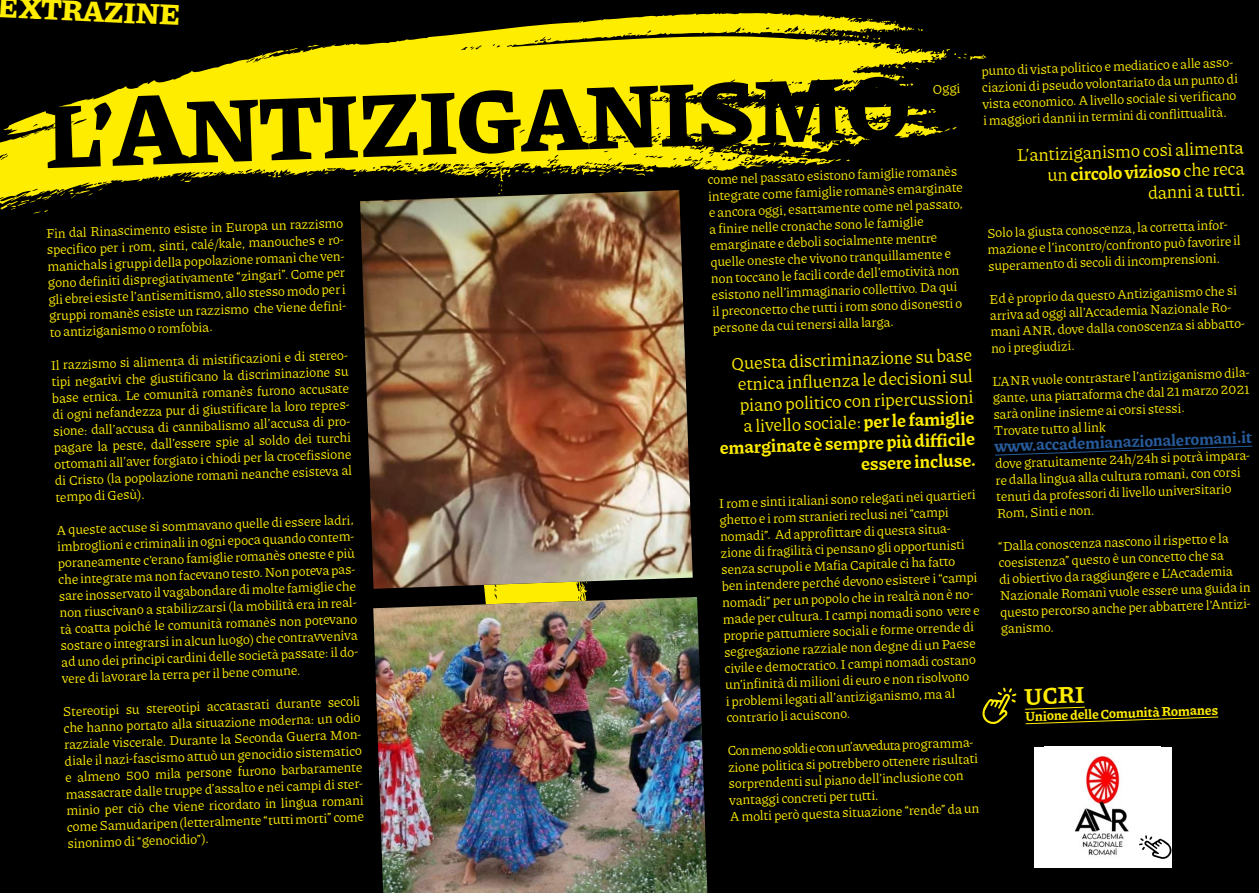
<style>
.page{position:relative;width:1259px;height:893px;background:#000}
.page>*{position:absolute;margin:0;border:0;box-sizing:border-box;transform-origin:0 0}
.t1{font:800 30px "Piazzolla 28 pt";color:#ffed00}
.t2{font:700 24px "Piazzolla 28 pt";color:#ffed00}
.t3{font:18px/21px "Piazzolla 28 pt";color:#ffed00;text-align:right}
.t4{font:700 16.5px "Piazzolla 28 pt";color:#275b9b}
.t5{font:13.5px/16.5px "Piazzolla 28 pt";color:#ffed00}
.t6{font:700 13.5px "Piazzolla 28 pt";color:#ffed00}
.s1{font-weight:700}
</style>
<div class="page">
<svg style="left:946px;top:49px;width:40px;height:11px"></svg>
<svg style="left:0;top:12px;width:946px;height:202px"></svg>
<svg style="left:906px;top:27px;width:16px;height:4px"></svg>
<svg style="left:944px;top:127px;width:12px;height:5px"></svg>
<svg style="left:875px;top:60px;width:50px;height:29px"></svg>
<svg style="left:818px;top:29px;width:64px;height:11px"></svg>
<svg style="left:617px;top:168px;width:37px;height:8px"></svg>
<svg style="left:588px;top:169px;width:23px;height:7px"></svg>
<svg style="left:473px;top:168px;width:107px;height:22px"></svg>
<svg style="left:445px;top:170px;width:6px;height:4px"></svg>
<svg style="left:387px;top:168px;width:8px;height:3px"></svg>
<svg style="left:268px;top:174px;width:13px;height:4px"></svg>
<svg style="left:307px;top:45px;width:12px;height:3px"></svg>
<svg style="left:59px;top:188px;width:44px;height:10px"></svg>
<img style="left:360px;top:190px;width:332px;height:399px">
<img style="left:373px;top:597px;width:334px;height:296px">
<svg style="left:46px;top:77px;width:862px;height:91px"></svg>
<svg style="left:995px;top:446px;width:257px;height:10px"></svg>
<div style="left:1033px;top:746px;width:138px;height:121px;background:#fff"></div>
<img style="left:1075px;top:756px;width:54px;height:100px">
<svg style="left:1139px;top:835px;width:33px;height:24px"></svg>
<svg style="left:1025px;top:706px;width:60px;height:4px"></svg>
<svg style="left:1025px;top:717px;width:193px;height:7px"></svg>
<svg style="left:982px;top:687px;width:34px;height:37px"></svg>
<h1 class="t1" style="left:-1px;top:-11px;width:184px;rotate:3deg">EXTRAZINE</h1>
<p class="t5" style="left:46px;top:225px;width:299px;text-align:justify;rotate:-2deg">Fin dal Rinascimento esiste in Europa un razzismo specifi co per i rom, sinti, calé/kale, manouches e ro&shy;manichals i gruppi della popolazione romanì che ven&shy;gono defi niti dispregiativamente “zingari”. Come per gli ebrei esiste l’antisemitismo, allo stesso modo per i gruppi romanès esiste un razzismo che viene defi ni&shy;to antiziganismo o romfobia.</p>
<p class="t5" style="left:51px;top:357px;width:299px;text-align:justify;rotate:-2deg">Il razzismo si alimenta di mistifi cazioni e di stereo&shy;tipi negativi che giustifi cano la discriminazione su base etnica. Le comunità romanès furono accusate di ogni nefandezza pur di giustifi care la loro repres&shy;sione: dall’accusa di cannibalismo all’accusa di pro&shy;pagare la peste, dall’essere spie al soldo dei turchi ottomani all’aver forgiato i chiodi per la crocefi ssione di Cristo (la popolazione romanì neanche esisteva al tempo di Gesù).</p>
<p class="t5" style="left:56px;top:522px;width:299px;text-align:justify;rotate:-2deg">A queste accuse si sommavano quelle di essere ladri, imbroglioni e criminali in ogni epoca quando contem&shy;poraneamente c’erano famiglie romanès oneste e più che integrate ma non facevano testo. Non poteva pas&shy;sare inosservato il vagabondare di molte famiglie che non riuscivano a stabilizzarsi (la mobilità era in real&shy;tà coatta poiché le comunità romanès non potevano sostare o integrarsi in alcun luogo) che contravveniva ad uno dei principi cardini delle società passate: il do&shy;vere di lavorare la terra per il bene comune.</p>
<p class="t5" style="left:63px;top:703px;width:301px;rotate:-2deg">Stereotipi su stereotipi accatastati durante secoli che hanno portato alla situazione moderna: un odio razziale viscerale. Durante la Seconda Guerra Mon&shy;diale il nazi-fascismo attuò un genocidio sistematico e almeno 500 mila persone furono barbaramente massacrate dalle truppe d’assalto e nei campi di ster&shy;minio per ciò che viene ricordato in lingua romanì come Samudaripen (letteralmente “tutti morti” come sinonimo di “genocidio”).</p>
<p class="t5" style="left:981px;top:63px;width:257px;rotate:-2deg">punto di vista politico e mediatico e alle asso&shy;ciazioni di pseudo volontariato da un punto di vista economico. A livello sociale si verifi cano i maggiori danni in termini di confl ittualità.</p>
<h3 class="t3" style="left:1016px;top:144px;width:228px;rotate:-2deg">L’antiziganismo così alimenta un <span class="s1">circolo vizioso</span> che reca danni a tutti.</h3>
<p class="t5" style="left:987px;top:224px;width:254px;rotate:-2deg">Solo la giusta conoscenza, la corretta infor&shy;mazione e l’incontro/confronto può favorire il superamento di secoli di incomprensioni.</p>
<p class="t5" style="left:989px;top:290px;width:256px;rotate:-2deg">Ed è proprio da questo Antiziganismo che si arriva ad oggi all’Accademia Nazionale Ro&shy;manì ANR, dove dalla conoscenza si abbatto&shy;no i pregiudizi.</p>
<p class="t5" style="left:992px;top:373px;width:259px;rotate:-2deg">L’ANR vuole contrastare l’antiziganismo dila&shy;gante, una piattaforma che dal 21 marzo 2021 sarà online insieme ai corsi stessi.<br>Trovate tutto al link</p>
<p class="t5" style="left:932px;top:81px;width:29px;rotate:-2deg">Oggi</p>
<p class="t5" style="left:707px;top:171px;width:256px;rotate:-2deg">come nel passato esistono famiglie romanès integrate come famiglie romanès emarginate e ancora oggi, esattamente come nel passato, a fi nire nelle cronache sono le famiglie emarginate e deboli socialmente mentre quelle oneste che vivono tranquillamente e non toccano le facili corde dell’emotività non esistono nell’immaginario collettivo. Da qui il preconcetto che tutti i rom sono disonesti o persone da cui tenersi alla larga.</p>
<h3 class="t3" style="left:716px;top:353px;width:257px;rotate:-2deg">Questa discriminazione su base etnica infl uenza le decisioni sul piano politico con ripercussioni<br>a livello sociale: <span class="s1">per le famiglie emarginate è sempre più diffi cile essere incluse.</span></h3>
<p class="t5" style="left:718px;top:495px;width:258px;rotate:-2deg">I rom e sinti italiani sono relegati nei quartieri ghetto e i rom stranieri reclusi nei “campi nomadi”. Ad approfi ttare di questa situa&shy;zione di fragilità ci pensano gli opportunisti senza scrupoli e Mafi a Capitale ci ha fatto ben intendere perché devono esistere i “campi nomadi” per un popolo che in realtà non è no&shy;made per cultura. I campi nomadi sono vere e proprie pattumiere sociali e forme orrende di segregazione razziale non degne di un Paese civile e democratico. I campi nomadi costano un’infi nità di milioni di euro e non risolvono<br>i problemi legati all’antiziganismo, ma al contrario li acuiscono.</p>
<p class="t5" style="left:727px;top:742px;width:251px;rotate:-2deg">Con meno soldi e con un’avveduta programma&shy;zione politica si potrebbero ottenere risultati sorprendenti sul piano dell’inclusione con vantaggi concreti per tutti.<br>A molti però questa situazione “rende” da un</p>
<p class="t4" style="left:994px;top:436px;width:259px;rotate:-2deg">www.accademianazionaleromani.it</p>
<p class="t5" style="left:995px;top:455px;width:256px;rotate:-2deg">dove gratuitamente 24h/24h si potrà impara&shy;re dalla lingua alla cultura romanì, con corsi tenuti da professori di livello universitario Rom, Sinti e non.</p>
<p class="t5" style="left:998px;top:538px;width:252px;rotate:-2deg">“Dalla conoscenza nascono il rispetto e la coesistenza” questo è un concetto che sa<br>di obiettivo da raggiungere e L’Accademia Nazionale Romanì vuole essere una guida in questo percorso anche per abbattere l’Antizi&shy;ganismo.</p>
<h2 class="t2" style="left:1024px;top:682px;width:61px;rotate:-2deg">UCRI</h2>
<p class="t6" style="left:1025px;top:708px;width:194px;rotate:-2deg">Unione delle Comunità Romanes</p>
</div>
